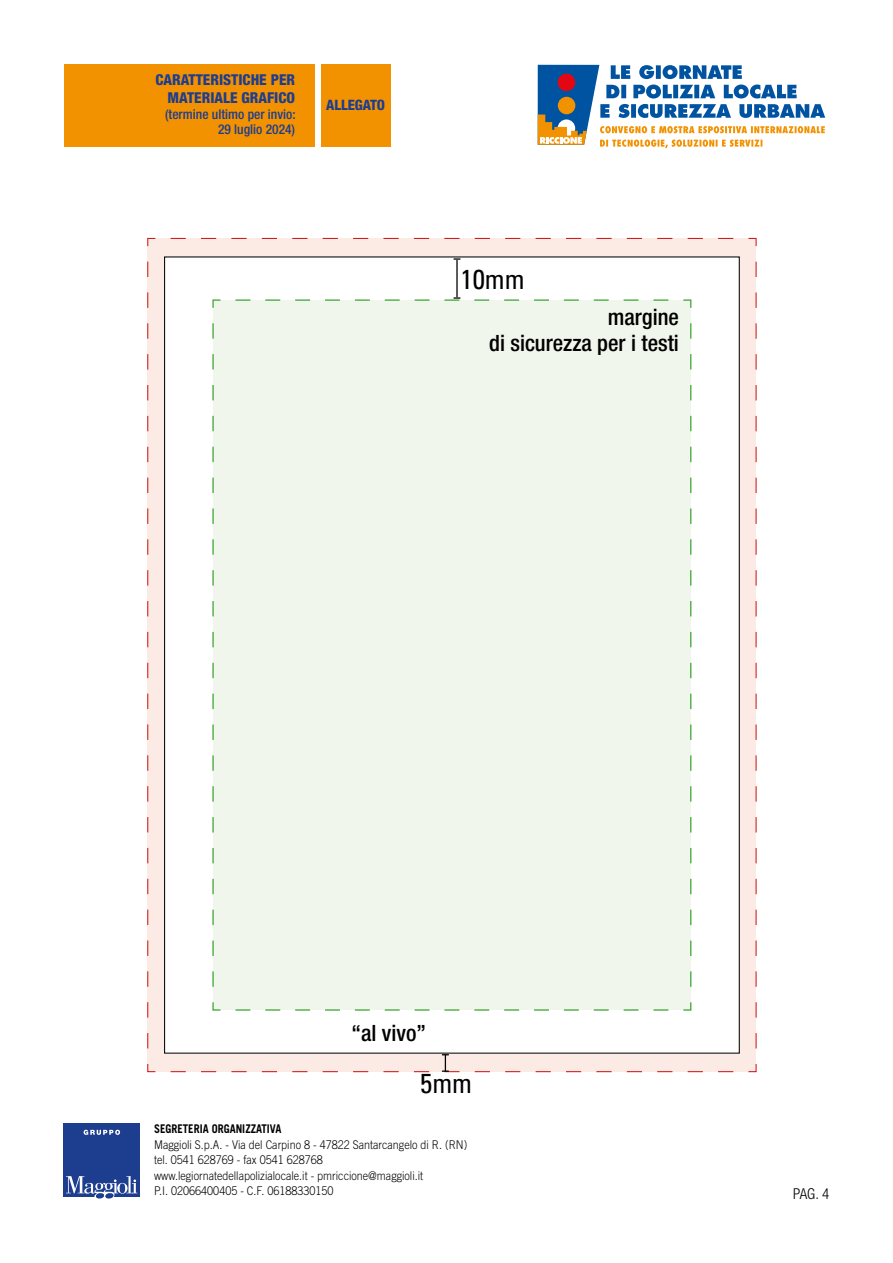
<style>
.page{position:relative;width:893px;height:1263px;background:#fff}
.page>*{position:absolute;margin:0;border:0;box-sizing:border-box;transform-origin:0 0}
.t1{font:condensed 27.45px "Univers LT Std";color:#000}
.t2{font:500 condensed 22.5px/25.5px "Helvetica Neue LT Std";color:#000;text-align:right}
.t3{font:800 condensed 15px/18px "Helvetica Neue LT Std";color:#1d3d8f;text-align:right}
.t4{font:300 condensed 15px "Helvetica Neue LT Std";color:#000}
.t5{font:800 condensed 14.4px "Helvetica Neue LT Std";color:#1d3d8f}
.t6{font:500 condensed 13.5px/14.2px "Helvetica Neue LT Std";color:#1d3d8f;text-align:right}
.t7{font:300 12px/15.6px "Trade Gothic LT Std";color:#000;scale:.9 1}
.t8{font:700 12px "Trade Gothic LT Std";color:#000;scale:.9 1}
</style>
<div class="page">
<div style="left:64px;top:64px;width:251px;height:83px;background:#f39200"></div>
<div style="left:321px;top:64px;width:69px;height:83px;background:#f39200"></div>
<div style="left:64px;top:1123px;width:76px;height:73px;background:#1d3d8f"></div>
<svg style="left:84px;top:1130px;width:36px;height:5px"></svg>
<svg style="left:66px;top:1176px;width:71px;height:23px"></svg>
<svg style="left:538px;top:65px;width:287px;height:83px"></svg>
<svg style="left:147px;top:237px;width:610px;height:836px;background:#edd9d3"></svg>
<div style="left:165px;top:257px;width:574px;height:796px;background:#fff"></div>
<div style="left:171px;top:1054px;width:570px;height:18px;background:#fbebe4"></div>
<hr style="left:456px;top:260px;width:2px;height:37px;background:#000">
<svg style="left:454px;top:258px;width:6px;height:2px"></svg>
<svg style="left:453px;top:297px;width:8px;height:2px"></svg>
<div style="left:212px;top:299px;width:480px;height:712px;background:#f1f6ec"></div>
<p class="t3" style="left:155px;top:70px;width:141px">CARATTERISTICHE PER<br>MATERIALE GRAFICO</p>
<p class="t6" style="left:165px;top:107px;width:132px">(termine ultimo per invio:<br>29 luglio 2024)</p>
<p class="t5" style="left:326px;top:96px;width:60px">ALLEGATO</p>
<h1 class="t1" style="left:460px;top:262px;width:66px">10mm</h1>
<h2 class="t2" style="left:489px;top:304px;width:191px">margine<br>di sicurezza per i testi</h2>
<h2 class="t2" style="left:351px;top:1020px;width:76px">“al vivo”</h2>
<h1 class="t1" style="left:420px;top:1066px;width:53px">5mm</h1>
<p class="t8" style="left:154px;top:1121px;width:143px">SEGRETERIA ORGANIZZATIVA</p>
<p class="t7" style="left:154px;top:1136px;width:350px">Maggioli S.p.A. - Via del Carpino 8 - 47822 Santarcangelo di R. (RN) tel. 0541 628769 - fax 0541 628768 www.legiornatedellapolizialocale.it - pmriccione@maggioli.it<br>P.I. 02066400405 - C.F. 06188330150</p>
<p class="t4" style="left:793px;top:1185px;width:38px">PAG. 4</p>
</div>
